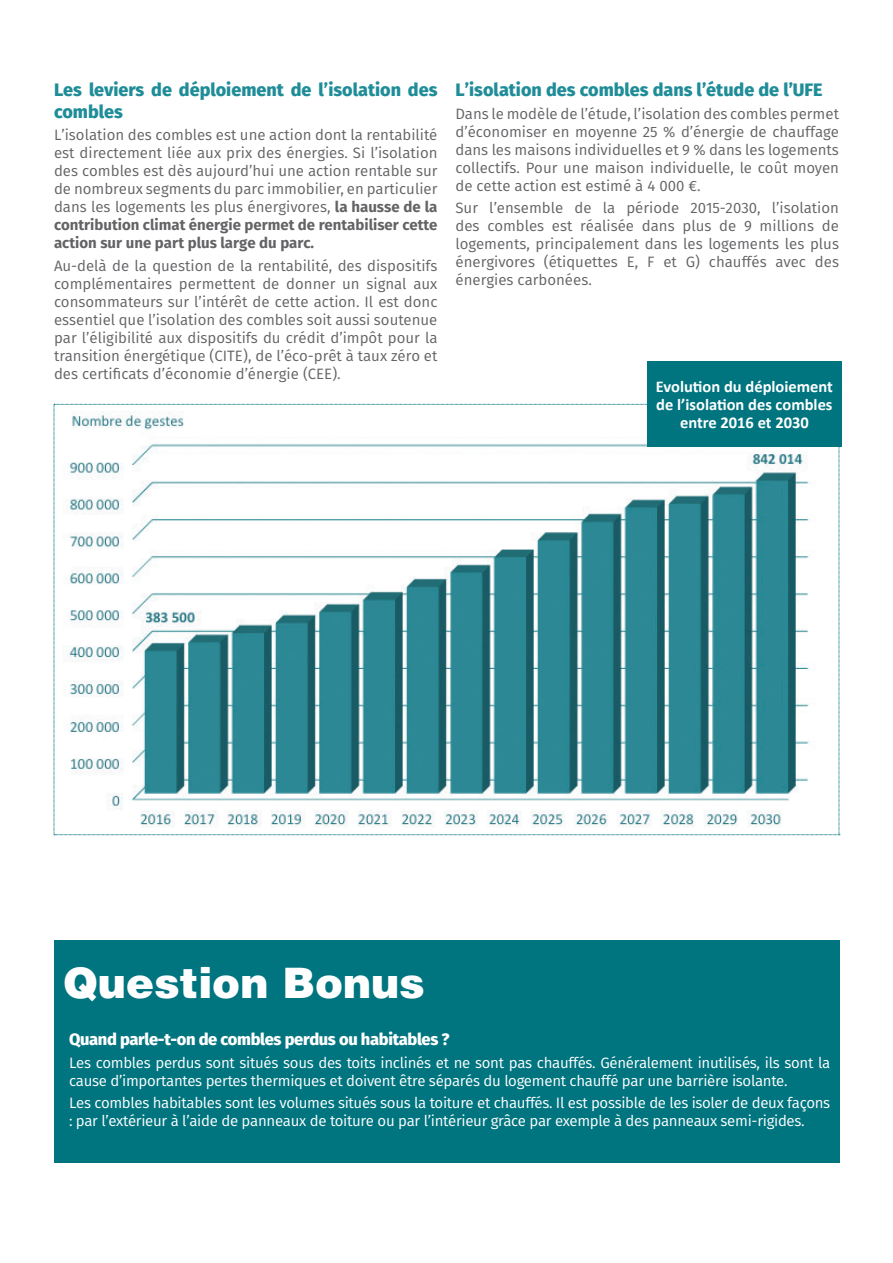
<style>
.page{position:relative;width:893px;height:1263px;background:#fff}
.page>*{position:absolute;margin:0;border:0;box-sizing:border-box;transform-origin:0 0}
.t1{font:900 42px "Helvetica";color:#fff}
.t2{font:800 18px/21.6px "Fira Sans";color:#1f8d98}
.t3{font:700 16.5px/18px "Calibri";color:#fff;text-align:center}
.t4{font:800 16.5px "Fira Sans";letter-spacing:-.02em;color:#fff}
.t5{font:15px/18px "Fira Sans";color:#636366;text-align:justify}
.t6{font:15px/18px "Fira Sans";letter-spacing:-.02em;color:#fff}
.s1{font-weight:700}
</style>
<div class="page">
<div style="left:54px;top:941px;width:785px;height:222px;background:#007580"></div>
<svg style="left:54px;top:404px;width:786px;height:431px"></svg>
<div style="left:647px;top:361px;width:195px;height:86px;background:#007580"></div>
<p class="t2" style="left:54px;top:78px;width:385px">Les leviers de déploiement de l’isolation des combles</p>
<p class="t5" style="left:54px;top:126px;width:385px">L’isolation des combles est une action dont la rentabilité est directement liée aux prix des énergies. Si l’isolation des combles est dès aujourd’hui une action rentable sur de nombreux segments du parc immobilier, en particulier dans les logements les plus énergivores, <span class="s1">la hausse de la contribution climat énergie permet de rentabiliser cette action sur une part plus large du parc.</span></p>
<p class="t5" style="left:54px;top:256px;width:385px">Au-delà de la question de la rentabilité, des dispositifs complémentaires permettent de donner un signal aux consommateurs sur l’intérêt de cette action. Il est donc essentiel que l’isolation des combles soit aussi soutenue par l’éligibilité aux dispositifs du crédit d’impôt pour la transition énergétique (CITE), de l’éco-prêt à taux zéro et des certificats d’économie d’énergie (CEE).</p>
<p class="t2" style="left:455px;top:78px;width:369px">L’isolation des combles dans l’étude de l’UFE</p>
<p class="t5" style="left:455px;top:104px;width:385px">Dans le modèle de l’étude, l’isolation des combles permet d’économiser en moyenne 25 % d’énergie de chauffage dans les maisons individuelles et 9 % dans les logements collectifs. Pour une maison individuelle, le coût moyen de cette action est estimé à 4 000 €.</p>
<p class="t5" style="left:455px;top:199px;width:385px">Sur l’ensemble de la période 2015-2030, l’isolation des combles est réalisée dans plus de 9 millions de logements, principalement dans les logements les plus énergivores (étiquettes E, F et G) chauffés avec des énergies carbonées.</p>
<p class="t3" style="left:656px;top:378px;width:179px">Evolution du déploiement de l’isolation des combles entre 2016 et 2030</p>
<p class="t1" style="left:63px;top:955px;width:363px">Question Bonus</p>
<p class="t4" style="left:69px;top:1025px;width:382px">Quand parle-t-on de combles perdus ou habitables ?</p>
<p class="t6" style="left:69px;top:1053px;width:763px">Les combles perdus sont situés sous des toits inclinés et ne sont pas chauffés. Généralement inutilisés, ils sont la cause d’importantes pertes thermiques et doivent être séparés du logement chauffé par une barrière isolante.</p>
<p class="t6" style="left:69px;top:1094px;width:763px">Les combles habitables sont les volumes situés sous la toiture et chauffés. Il est possible de les isoler de deux façons : par l’extérieur à l’aide de panneaux de toiture ou par l’intérieur grâce par exemple à des panneaux semi-rigides.</p>
</div>
